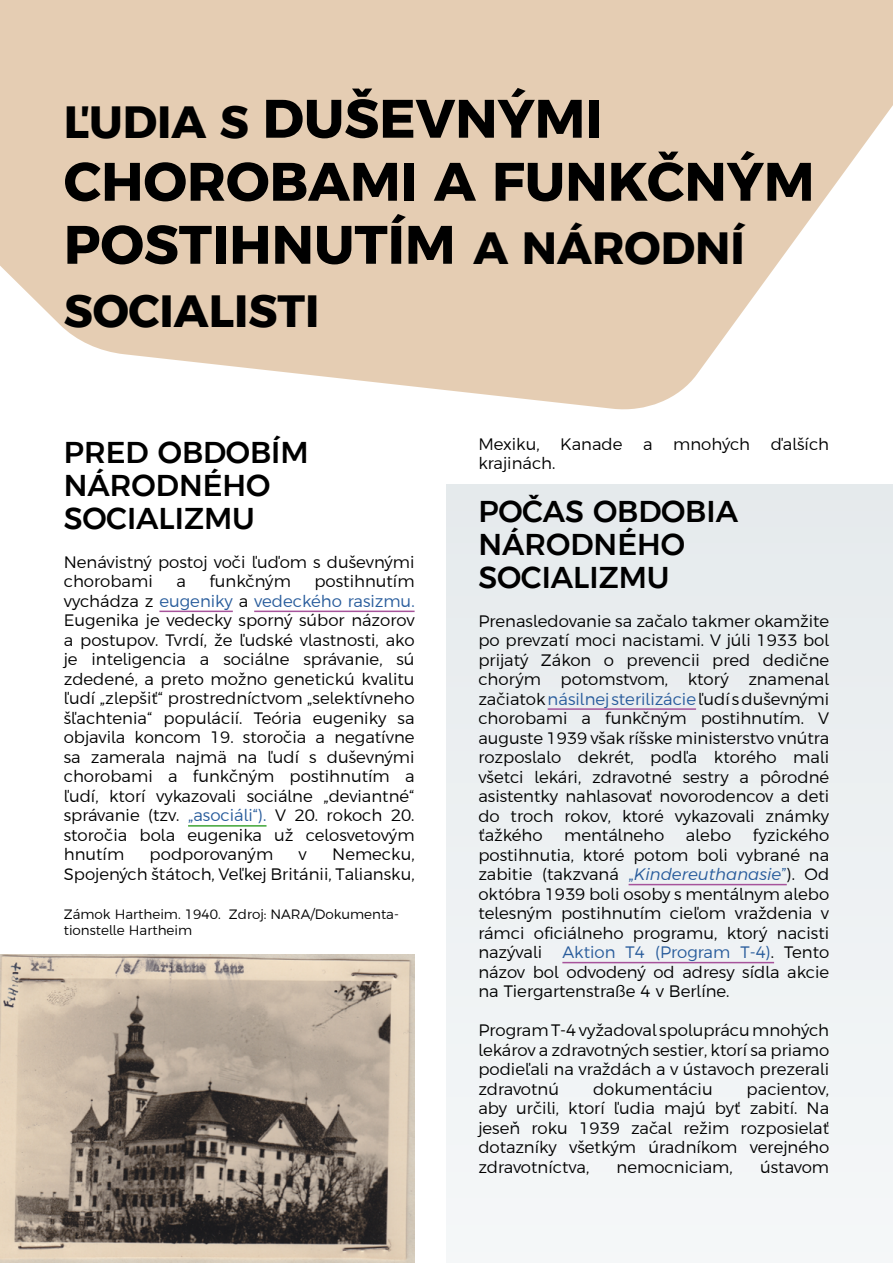
<style>
.page{position:relative;width:893px;height:1263px;background:#fff}
.page>*{position:absolute;margin:0;border:0;box-sizing:border-box;transform-origin:0 0}
.t1{font:700 54px/63px "Argentum Sans";color:#000}
.t2{font:700 45px "Argentum Sans";color:#000}
.t3{font:500 30px/33px "Argentum Sans";color:#000}
.t4{font:300 16.5px/19.5px "Argentum Sans";color:#000;text-align:justify}
.t5{font:300 13.5px/16.5px "Argentum Sans";color:#000}
.s1{font-size:45px}
.s2{color:#275b9b}
.s3{font-style:italic;color:#275b9b}
</style>
<div class="page">
<svg style="left:0;top:0;width:893px;height:410px"></svg>
<div style="left:446px;top:485px;width:447px;height:778px;background:#edf1f3"></div>
<hr style="left:159px;top:611px;width:74px;height:1px;background:#a6539b">
<hr style="left:254px;top:611px;width:161px;height:1px;background:#a6539b">
<hr style="left:188px;top:825px;width:78px;height:2px;background:#3fa535">
<hr style="left:548px;top:708px;width:148px;height:2px;background:#a6539b">
<hr style="left:629px;top:884px;width:158px;height:1px;background:#a6539b">
<hr style="left:562px;top:962px;width:212px;height:1px;background:#a6539b">
<img style="left:0;top:954px;width:415px;height:309px">
<h1 class="t1" style="left:64px;top:82px;width:752px"><span class="s1">ĽUDIA S</span> DUŠEVNÝMI<br>CHOROBAMI A FUNKČNÝM<br>POSTIHNUTÍM <span class="s1">A NÁRODNÍ</span></h1>
<h2 class="t2" style="left:64px;top:275px;width:257px">SOCIALISTI</h2>
<h3 class="t3" style="left:64px;top:433px;width:246px">PRED OBDOBÍM<br>NÁRODNÉHO<br>SOCIALIZMU</h3>
<p class="t4" style="left:64px;top:551px;width:352px">Nenávistný postoj voči ľuďom s duševnými chorobami</p>
<p class="t4" style="left:64px;top:570px;width:352px;text-indent:251px">postihnutím vychádza z <span class="s2">eugeniky</span> a <span class="s2">vedeckého rasizmu.<br></span>Eugenika je vedecky sporný súbor názorov a postupov. Tvrdí, že ľudské vlastnosti, ako je inteligencia a sociálne správanie, sú zdedené, a preto možno genetickú kvalitu ľudí „zlepšiť“ prostredníctvom „selektívneho šľachtenia“ populácií. Teória eugeniky sa objavila koncom 19. storočia a negatívne sa zamerala najmä na ľudí s duševnými chorobami a funkčným postihnutím a ľudí, ktorí vykazovali sociálne „deviantné“ správanie (tzv. <span class="s2">„asociáli“).</span> V 20. rokoch 20. storočia bola eugenika už celosvetovým hnutím</p>
<p class="t4" style="left:176px;top:570px;width:11px">a</p>
<p class="t4" style="left:209px;top:570px;width:83px">funkčným</p>
<p class="t4" style="left:150px;top:844px;width:125px">podporovaným</p>
<p class="t4" style="left:299px;top:844px;width:10px">v</p>
<p class="t4" style="left:64px;top:844px;width:352px;text-align:right">Nemecku,<br>Spojených štátoch, Veľkej Británii, Taliansku,</p>
<p class="t5" style="left:64px;top:905px;width:337px">Zámok Hartheim. 1940. Zdroj: NARA/Dokumenta&shy;tionstelle Hartheim</p>
<p class="t4" style="left:478px;top:433px;width:352px">Mexiku, Kanade a mnohých ďalších krajinách.</p>
<h3 class="t3" style="left:478px;top:492px;width:261px">POČAS OBDOBIA<br>NÁRODNÉHO<br>SOCIALIZMU</h3>
<p class="t4" style="left:478px;top:610px;width:352px">Prenasledovanie sa začalo takmer okamžite po prevzatí moci nacistami. V júli 1933 bol prijatý Zákon o prevencii pred dedične chorým potomstvom, ktorý znamenal začiatok<span class="s2">násilnej sterilizácie</span> ľudí s duševnými chorobami a funkčným postihnutím. V auguste 1939 však ríšske ministerstvo vnútra rozposlalo dekrét, podľa ktorého mali všetci lekári, zdravotné sestry a pôrodné asistentky nahlasovať novorodencov a deti do troch rokov, ktoré vykazovali známky ťažkého</p>
<p class="t4" style="left:478px;top:824px;width:352px;text-indent:274px">fyzického postihnutia, ktoré potom boli vybrané na zabitie (takzvaná <span class="s2">„</span><span class="s3">Kindereuthanasie</span><span class="s2">”</span>). Od októbra 1939 boli osoby s mentálnym alebo telesným postihnutím cieľom vraždenia v rámci oficiálneho programu, ktorý nacisti nazývali <span class="s2">Aktion T4 (Program T-4)</span>. Tento názov bol odvodený od adresy sídla akcie na Tiergartenstraße 4 v Berlíne.</p>
<p class="t4" style="left:478px;top:1019px;width:352px">Program T-4 vyžadoval spoluprácu mnohých lekárov a zdravotných sestier, ktorí sa priamo podieľali na vraždách a v ústavoch prezerali zdravotnú</p>
<p class="t4" style="left:564px;top:824px;width:102px">mentálneho</p>
<p class="t4" style="left:686px;top:824px;width:47px">alebo</p>
<p class="t4" style="left:593px;top:1078px;width:121px">dokumentáciu</p>
<p class="t4" style="left:478px;top:1078px;width:352px;text-indent:268px">pacientov, aby určili, ktorí ľudia majú byť zabití. Na jeseň roku 1939 začal režim rozposielať dotazníky všetkým úradníkom verejného zdravotníctva,</p>
<p class="t4" style="left:617px;top:1156px;width:118px">nemocniciam,</p>
<p class="t4" style="left:760px;top:1156px;width:71px">ústavom</p>
</div>
